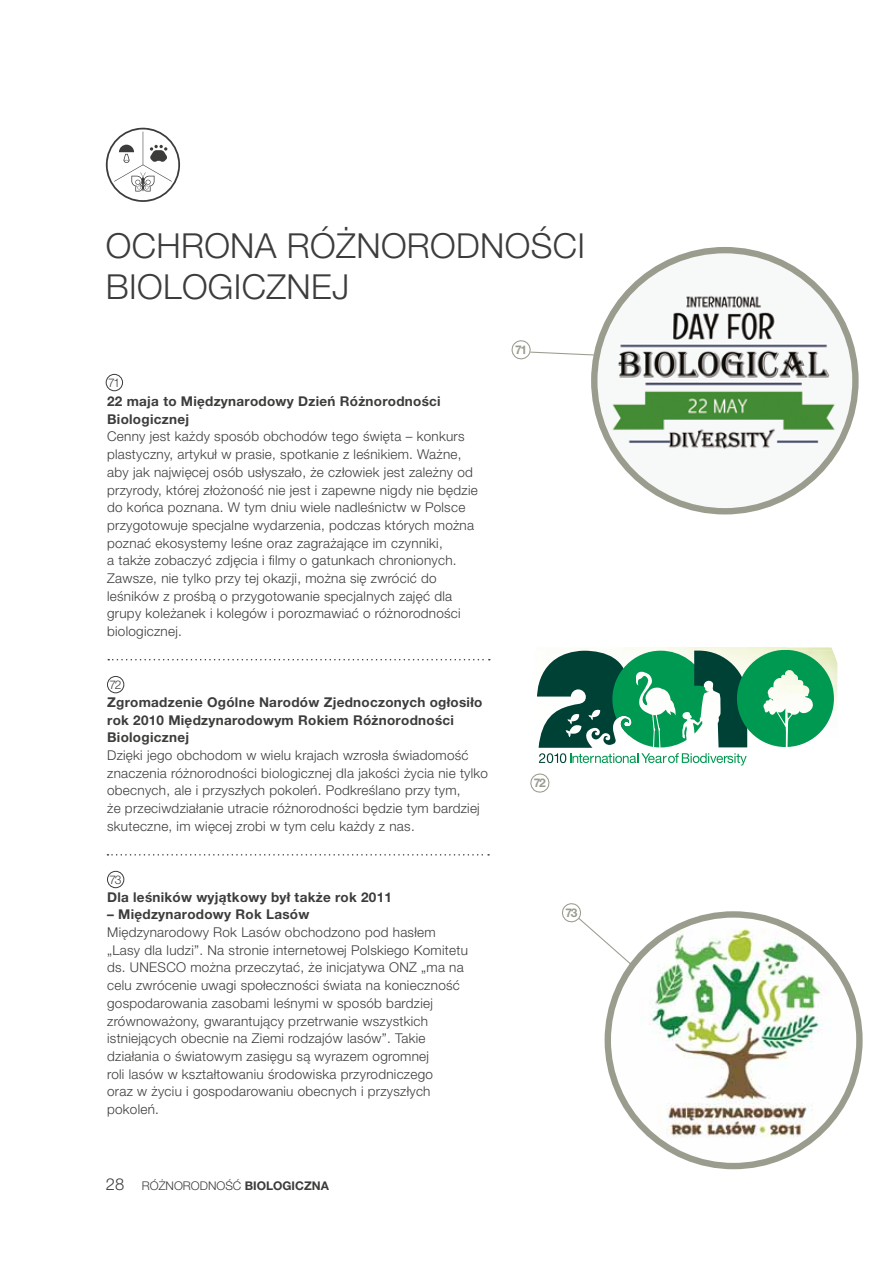
<style>
.page{position:relative;width:893px;height:1263px;background:#fff}
.page>*{position:absolute;margin:0;border:0;box-sizing:border-box;transform-origin:0 0}
.t1{font:300 34.5px "Helvetica Neue LT Pro";letter-spacing:.01em;color:#3c3c3b}
.t2{font:300 13.5px/17.7px "Helvetica Neue LT Pro";letter-spacing:.02em;color:#3c3c3b}
.t3{font:700 13.5px/17.7px "Helvetica Neue LT Pro";letter-spacing:.02em;color:#3c3c3b}
.t4{font:300 12px "Helvetica Neue LT Pro";letter-spacing:-.05em;color:#3c3c3b}
.t5{font:700 12px "Helvetica Neue LT Pro";color:#3c3c3b}
.t6{font:700 12px "Helvetica Neue LT Pro";color:#9a9c8e}
.s1{font-size:16.5px}
.s2{font-weight:300}
</style>
<div class="page">
<svg style="left:106px;top:128px;width:74px;height:74px"></svg>
<div style="left:106px;top:374px;width:17px;height:17px;border:1px solid #3c3c3b;border-radius:50%"></div>
<div style="left:107px;top:676px;width:17px;height:17px;border:1px solid #3c3c3b;border-radius:50%"></div>
<div style="left:107px;top:871px;width:17px;height:17px;border:1px solid #3c3c3b;border-radius:50%"></div>
<svg style="left:108px;top:659px;width:382px;height:1px"></svg>
<svg style="left:107px;top:854px;width:382px;height:1px"></svg>
<img style="left:615px;top:647px;width:218px;height:3px">
<img style="left:594px;top:250px;width:261px;height:261px;border-radius:131px">
<div style="left:591px;top:247px;width:268px;height:267px;border:6px solid #9a9c8e;border-radius:50%"></div>
<svg style="left:511px;top:340px;width:86px;height:22px"></svg>
<img style="left:608px;top:914px;width:251px;height:252px;border-radius:126px">
<div style="left:605px;top:911px;width:258px;height:258px;border:6px solid #9a9c8e;border-radius:50%"></div>
<svg style="left:530px;top:650px;width:304px;height:143px"></svg>
<svg style="left:562px;top:903px;width:70px;height:62px"></svg>
<h1 class="t1" style="left:106px;top:224px;width:26px">ochron</h1>
<h1 class="t1" style="left:255px;top:224px;width:127px">A różnorodno</h1>
<h1 class="t1" style="left:531px;top:224px;width:38px">ści</h1>
<h1 class="t1" style="left:106px;top:266px;width:21px">biologicznej</h1>
<p class="t4" style="left:108px;top:375px;width:14px">71</p>
<p class="t3" style="left:107px;top:392px;width:335px">22 maja to Międzynarodowy Dzień Różnorodności<br>Biologicznej</p>
<p class="t2" style="left:107px;top:427px;width:372px">Cenny jest każdy sposób obchodów tego święta – konkurs plastyczny, artykuł w prasie, spotkanie z leśnikiem. Ważne, aby jak najwięcej osób usłyszało, że człowiek jest zależny od przyrody, której złożoność nie jest i zapewne nigdy nie będzie do końca poznana. W tym dniu wiele nadleśnictw w Polsce przygotowuje specjalne wydarzenia, podczas których można poznać ekosystemy leśne oraz zagrażające im czynniki,<br>a także zobaczyć zdjęcia i filmy o gatunkach chronionych.<br>Zawsze, nie tylko przy tej okazji, można się zwrócić do leśników z prośbą o przygotowanie specjalnych zajęć dla grupy koleżanek i kolegów i porozmawiać o różnorodności biologicznej.</p>
<p class="t4" style="left:109px;top:677px;width:14px">72</p>
<p class="t3" style="left:107px;top:693px;width:377px">Zgromadzenie Ogólne Narodów Zjednoczonych ogłosiło rok 2010 Międzynarodowym Rokiem Różnorodności<br>Biologicznej</p>
<p class="t2" style="left:107px;top:746px;width:382px">Dzięki jego obchodom w wielu krajach wzrosła świadomość znaczenia różnorodności biologicznej dla jakości życia nie tylko obecnych, ale i przyszłych pokoleń. Podkreślano przy tym,<br>że przeciwdziałanie utracie różnorodności będzie tym bardziej skuteczne, im więcej zrobi w tym celu każdy z nas.</p>
<p class="t4" style="left:109px;top:872px;width:14px">73</p>
<p class="t3" style="left:107px;top:888px;width:286px">Dla leśników wyjątkowy był także rok 2011</p>
<p class="t3" style="left:107px;top:905px;width:204px">– Międzynarodowy Rok Lasów</p>
<p class="t2" style="left:107px;top:923px;width:362px">Międzynarodowy Rok Lasów obchodzono pod hasłem „Lasy dla ludzi”. Na stronie internetowej Polskiego Komitetu ds. UNESCO można przeczytać, że inicjatywa ONZ „ma na celu zwrócenie uwagi społeczności świata na konieczność gospodarowania zasobami leśnymi w sposób bardziej zrównoważony, gwarantujący przetrwanie wszystkich istniejących obecnie na Ziemi rodzajów lasów”. Takie działania o światowym zasięgu są wyrazem ogromnej<br>roli lasów w kształtowaniu środowiska przyrodniczego<br>oraz w życiu i gospodarowaniu obecnych i przyszłych pokoleń.</p>
<p class="t4" style="left:106px;top:1178px;width:70px"><span class="s1">28</span> Różnorodno</p>
<p class="t5" style="left:225px;top:1178px;width:36px"><span class="s2">ść</span> biologic</p>
<p class="t5" style="left:304px;top:1178px;width:26px">zna</p>
<p class="t6" style="left:515px;top:342px;width:14px">71</p>
<p class="t6" style="left:534px;top:775px;width:14px">72</p>
<p class="t6" style="left:565px;top:905px;width:14px">73</p>
</div>
